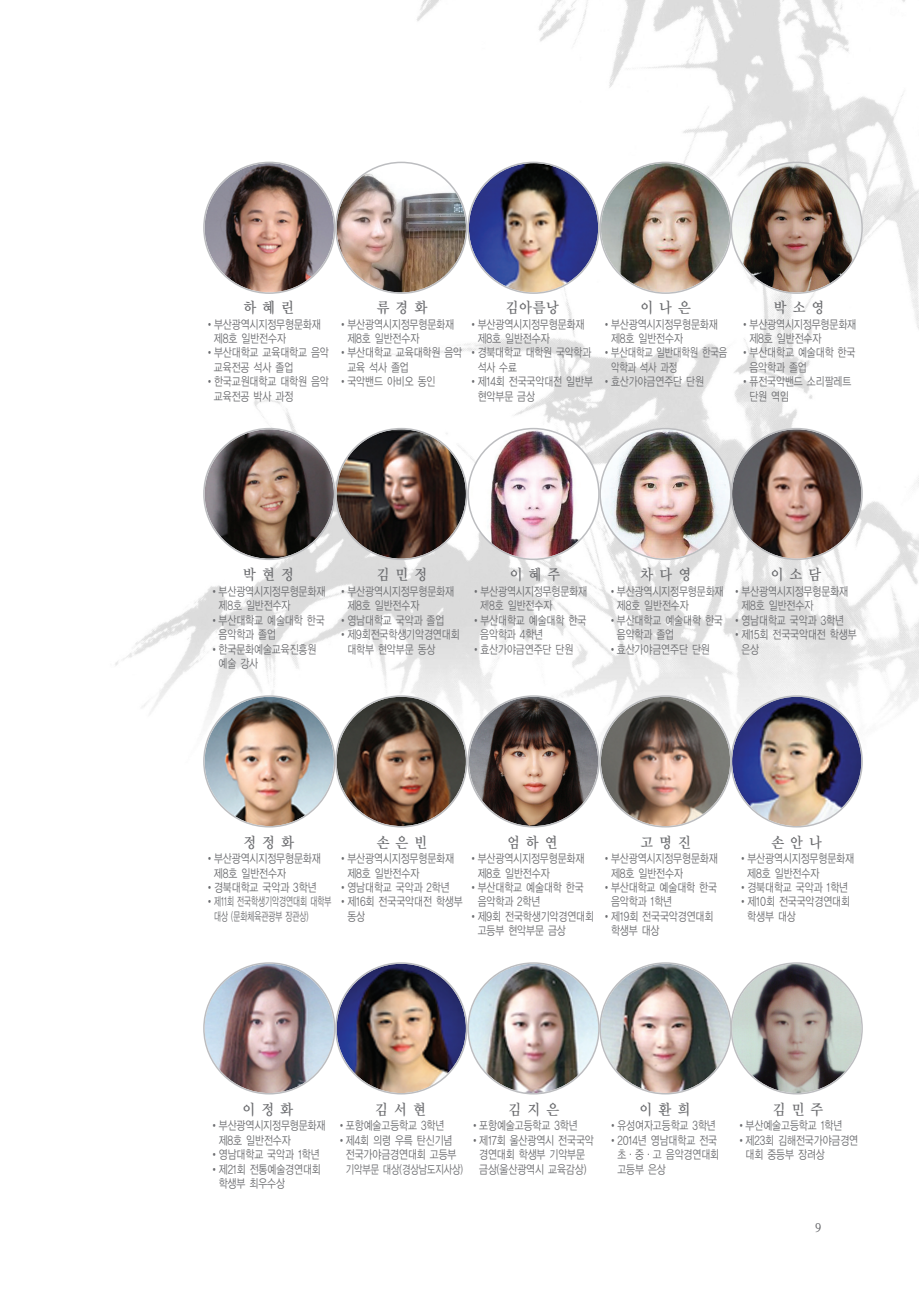
<style>
.page{position:relative;width:919px;height:1289px;background:#fff}
.page>*{position:absolute;margin:0;border:0;box-sizing:border-box;transform-origin:0 0}
.t1{font:15px "Y Mj O14";letter-spacing:.4em;color:#6c6d70;scale:.9 1}
.t2{font:12px/14.4px "YGO12";letter-spacing:-.075em;color:#6c6d70;scale:.8 1}
.t3{font:700 12px "Nanum Myeongjo";color:#6c6d70;scale:.95 1}
</style>
<div class="page">
<img style="left:115px;top:0;width:803px;height:767px">
<img style="left:203px;top:162px;width:659px;height:132px">
<img style="left:203px;top:428px;width:659px;height:132px">
<img style="left:203px;top:695px;width:659px;height:132px">
<img style="left:203px;top:962px;width:659px;height:132px">
<p class="t1" style="left:243px;top:298px;width:58px">하혜린</p>
<p class="t2" style="left:214px;top:317px;width:136px;text-indent:-9px">•부산광역시지정무형문화재 제8호 일반전수자</p>
<p class="t2" style="left:214px;top:345px;width:146px;text-indent:-9px">•부산대학교 교육대학교 음악 교육전공 석사 졸업</p>
<p class="t2" style="left:214px;top:374px;width:146px;text-indent:-9px">•한국교원대학교 대학원 음악 교육전공 박사 과정</p>
<p class="t1" style="left:376px;top:298px;width:58px">류경화</p>
<p class="t2" style="left:347px;top:317px;width:136px;text-indent:-9px">•부산광역시지정무형문화재 제8호 일반전수자</p>
<p class="t2" style="left:347px;top:345px;width:146px;text-indent:-9px">•부산대학교 교육대학원 음악 교육 석사 졸업</p>
<p class="t2" style="left:338px;top:374px;width:124px">•국악밴드 아비오 동인</p>
<p class="t1" style="left:505px;top:298px;width:61px">김아름낭</p>
<p class="t2" style="left:477px;top:317px;width:136px;text-indent:-9px">•부산광역시지정무형문화재 제8호 일반전수자</p>
<p class="t2" style="left:477px;top:345px;width:144px;text-indent:-9px">•경북대학교 대학원 국악학과 석사 수료</p>
<p class="t2" style="left:477px;top:374px;width:146px;text-indent:-9px">•제14회 전국국악대전 일반부 현악부문 금상</p>
<p class="t1" style="left:640px;top:298px;width:58px">이나은</p>
<p class="t2" style="left:610px;top:317px;width:136px;text-indent:-9px">•부산광역시지정무형문화재 제8호 일반전수자</p>
<p class="t2" style="left:610px;top:345px;width:147px;text-indent:-9px">•부산대학교 일반대학원 한국음 악학과 석사 과정</p>
<p class="t2" style="left:602px;top:374px;width:130px">•효산가야금연주단 단원</p>
<p class="t1" style="left:773px;top:298px;width:58px">박소영</p>
<p class="t2" style="left:749px;top:317px;width:136px;text-indent:-9px">•부산광역시지정무형문화재 제8호 일반전수자</p>
<p class="t2" style="left:749px;top:345px;width:135px;text-indent:-9px">•부산대학교 예술대학 한국 음악학과 졸업</p>
<p class="t2" style="left:749px;top:374px;width:130px;text-indent:-9px">•퓨전국악밴드 소리팔레트 단원 역임</p>
<p class="t1" style="left:243px;top:565px;width:58px">박현정</p>
<p class="t2" style="left:218px;top:584px;width:136px;text-indent:-9px">•부산광역시지정무형문화재 제8호 일반전수자</p>
<p class="t2" style="left:218px;top:613px;width:135px;text-indent:-9px">•부산대학교 예술대학 한국 음악학과 졸업</p>
<p class="t2" style="left:218px;top:641px;width:125px;text-indent:-9px">•한국문화예술교육진흥원 예술 강사</p>
<p class="t1" style="left:376px;top:565px;width:58px">김민정</p>
<p class="t2" style="left:347px;top:584px;width:136px;text-indent:-9px">•부산광역시지정무형문화재 제8호 일반전수자</p>
<p class="t2" style="left:338px;top:613px;width:135px">•영남대학교 국악과 졸업</p>
<p class="t2" style="left:347px;top:627px;width:143px;text-indent:-9px">•제9회전국학생기악경연대회 대학부 현악부문 동상</p>
<p class="t1" style="left:509px;top:565px;width:58px">이혜주</p>
<p class="t2" style="left:480px;top:584px;width:136px;text-indent:-9px">•부산광역시지정무형문화재 제8호 일반전수자</p>
<p class="t2" style="left:480px;top:613px;width:135px;text-indent:-9px">•부산대학교 예술대학 한국 음악학과 4학년</p>
<p class="t2" style="left:471px;top:641px;width:130px">•효산가야금연주단 단원</p>
<p class="t1" style="left:640px;top:565px;width:58px">차다영</p>
<p class="t2" style="left:616px;top:584px;width:136px;text-indent:-9px">•부산광역시지정무형문화재 제8호 일반전수자</p>
<p class="t2" style="left:616px;top:613px;width:135px;text-indent:-9px">•부산대학교 예술대학 한국 음악학과 졸업</p>
<p class="t2" style="left:607px;top:641px;width:130px">•효산가야금연주단 단원</p>
<p class="t1" style="left:770px;top:565px;width:58px">이소담</p>
<p class="t2" style="left:741px;top:584px;width:136px;text-indent:-9px">•부산광역시지정무형문화재 제8호 일반전수자</p>
<p class="t2" style="left:732px;top:613px;width:142px">•영남대학교 국악과 3학년</p>
<p class="t2" style="left:741px;top:627px;width:146px;text-indent:-9px">•제15회 전국국악대전 학생부 은상</p>
<p class="t1" style="left:243px;top:832px;width:58px">정정화</p>
<p class="t2" style="left:214px;top:851px;width:136px;text-indent:-9px">•부산광역시지정무형문화재 제8호 일반전수자</p>
<p class="t2" style="left:205px;top:880px;width:142px">•경북대학교 국악과 3학년</p>
<p class="t2" style="left:214px;top:894px;width:149px;text-indent:-9px">•제11회 전국학생기악경연대회 대학부 대상 (문화체육관광부 장관상)</p>
<p class="t1" style="left:376px;top:832px;width:58px">손은빈</p>
<p class="t2" style="left:347px;top:851px;width:136px;text-indent:-9px">•부산광역시지정무형문화재 제8호 일반전수자</p>
<p class="t2" style="left:338px;top:880px;width:141px">•영남대학교 국악과 2학년</p>
<p class="t2" style="left:347px;top:894px;width:146px;text-indent:-9px">•제16회 전국국악대전 학생부 동상</p>
<p class="t1" style="left:506px;top:832px;width:58px">엄하연</p>
<p class="t2" style="left:477px;top:851px;width:136px;text-indent:-9px">•부산광역시지정무형문화재 제8호 일반전수자</p>
<p class="t2" style="left:477px;top:880px;width:135px;text-indent:-9px">•부산대학교 예술대학 한국 음악학과 2학년</p>
<p class="t2" style="left:477px;top:909px;width:148px;text-indent:-9px">•제9회 전국학생기악경연대회 고등부 현악부문 금상</p>
<p class="t1" style="left:640px;top:832px;width:58px">고명진</p>
<p class="t2" style="left:610px;top:851px;width:136px;text-indent:-9px">•부산광역시지정무형문화재 제8호 일반전수자</p>
<p class="t2" style="left:610px;top:880px;width:135px;text-indent:-9px">•부산대학교 예술대학 한국 음악학과 1학년</p>
<p class="t2" style="left:610px;top:909px;width:130px;text-indent:-9px">•제19회 전국국악경연대회 학생부 대상</p>
<p class="t1" style="left:771px;top:832px;width:58px">손안나</p>
<p class="t2" style="left:747px;top:851px;width:136px;text-indent:-9px">•부산광역시지정무형문화재 제8호 일반전수자</p>
<p class="t2" style="left:738px;top:880px;width:139px">•경북대학교 국악과 1학년</p>
<p class="t2" style="left:747px;top:894px;width:131px;text-indent:-9px">•제10회 전국국악경연대회 학생부 대상</p>
<p class="t1" style="left:242px;top:1099px;width:58px">이정화</p>
<p class="t2" style="left:218px;top:1118px;width:136px;text-indent:-9px">•부산광역시지정무형문화재 제8호 일반전수자</p>
<p class="t2" style="left:209px;top:1147px;width:139px">•영남대학교 국악과 1학년</p>
<p class="t2" style="left:218px;top:1161px;width:130px;text-indent:-9px">•제21회 전통예술경연대회 학생부 최우수상</p>
<p class="t1" style="left:375px;top:1099px;width:58px">김서현</p>
<p class="t2" style="left:336px;top:1118px;width:136px">•포항예술고등학교 3학년</p>
<p class="t2" style="left:345px;top:1132px;width:149px;text-indent:-9px">•제4회 의령 우륵 탄신기념 전국가야금경연대회 고등부 기악부문 대상(경상남도지사상)</p>
<p class="t1" style="left:508px;top:1099px;width:58px">김지은</p>
<p class="t2" style="left:470px;top:1118px;width:136px">•포항예술고등학교 3학년</p>
<p class="t2" style="left:470px;top:1132px;width:157px;text-align:center">•제17회 울산광역시 전국국악 경연대회 학생부 기악부문 금상(울산광역시 교육감상)</p>
<p class="t1" style="left:639px;top:1099px;width:58px">이환희</p>
<p class="t2" style="left:608px;top:1118px;width:136px">•유성여자고등학교 3학년</p>
<p class="t2" style="left:617px;top:1132px;width:130px;text-indent:-9px">•2014년 영남대학교 전국 초·중·고 음악경연대회 고등부 은상</p>
<p class="t1" style="left:772px;top:1099px;width:58px">김민주</p>
<p class="t2" style="left:736px;top:1118px;width:134px">•부산예술고등학교 1학년</p>
<p class="t2" style="left:745px;top:1132px;width:143px;text-indent:-9px">•제23회 김해전국가야금경연 대회 중등부 장려상</p>
<p class="t3" style="left:815px;top:1220px;width:8px">9</p>
</div>
